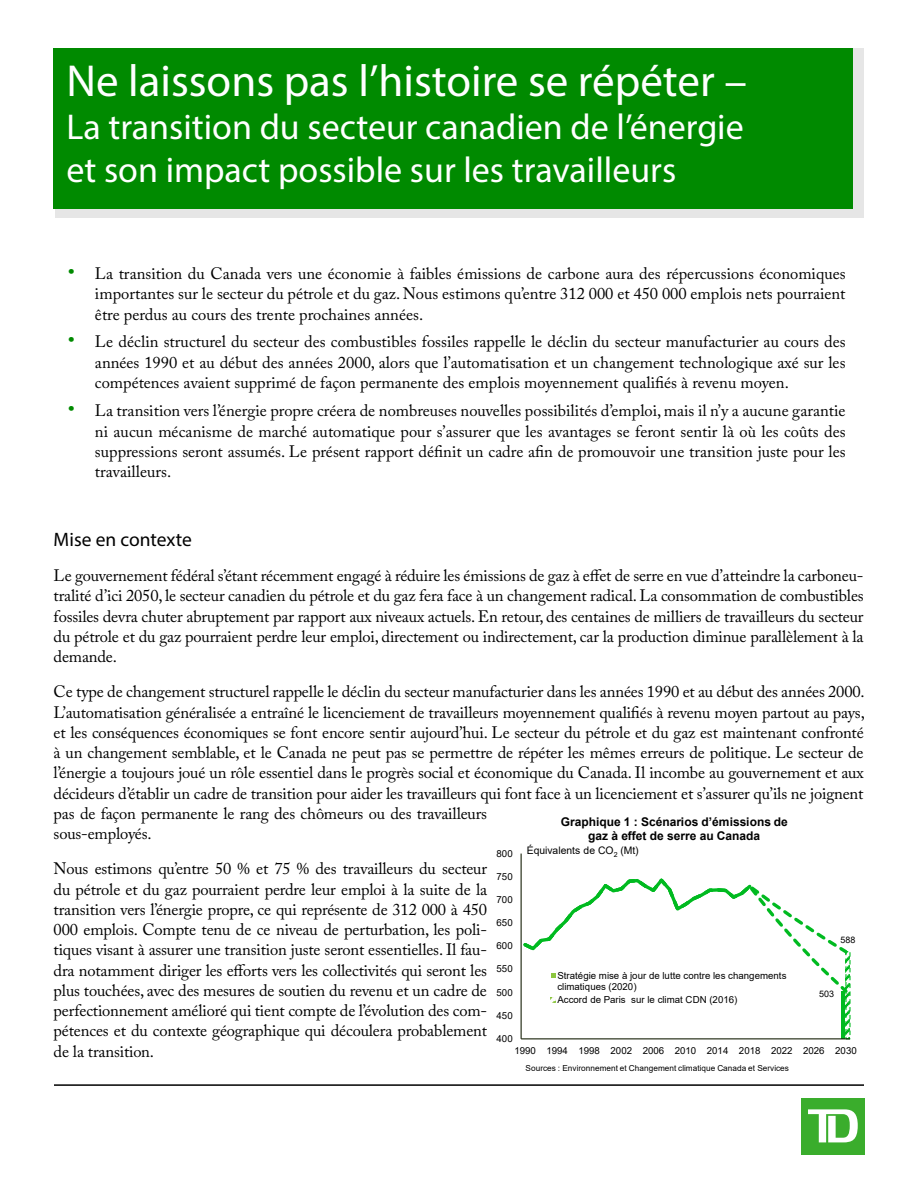
<style>
.page{position:relative;width:918px;height:1188px;background:#fff}
.page>*{position:absolute;margin:0;border:0;box-sizing:border-box;transform-origin:0 0}
.t1{font:45px "Myriad Pro";color:#fff}
.t2{font:36px/43.2px "Myriad Pro";color:#fff}
.Subtitle{font:19.5px "Myriad Pro";color:#000}
.Paragraph{font:16.5px/20.2px "Adobe Caslon Pro";letter-spacing:-.01em;color:#000;text-align:justify}
.t3{font:700 12px/13.6px "Arial";color:#000;text-align:center}
.t4{font:10.35px "Arial";color:#000}
.t5{font:9.6px/11.1px "Arial";color:#000}
.t6{font:9px "Arial";letter-spacing:.005em;color:#000}
.t7{font:8.25px "Arial";letter-spacing:.01em;color:#000}
.s1{font-size:21px;color:#008a00}
</style>
<div class="page">
<hr style="left:54px;top:1084px;width:810px;height:2px;background:#000">
<div style="left:801px;top:1098px;width:64px;height:57px;background:#3aad2c"></div>
<svg style="left:808px;top:1109px;width:50px;height:33px"></svg>
<div style="left:55px;top:48px;width:809px;height:170px;background:#e6e6e6"></div>
<div style="left:54px;top:48px;width:799px;height:161px;background:#008a00"></div>
<hr style="left:842px;top:991px;width:4px;height:48px;background:#00ba20">
<svg style="left:847px;top:1002px;width:2px;height:32px"></svg>
<div style="left:845px;top:951px;width:6px;height:88px;border:1px dashed #00ba20"></div>
<hr style="left:521px;top:854px;width:1px;height:185px;background:#1a230b">
<hr style="left:521px;top:1038px;width:329px;height:1px;background:#1a230b">
<svg style="left:521px;top:875px;width:330px;height:127px"></svg>
<p class="t1" style="left:66px;top:53px;width:682px">Ne laissons pas l’histoire se répéter –</p>
<p class="t2" style="left:66px;top:105px;width:679px">La transition du secteur canadien de l’énergie et son impact possible sur les travailleurs</p>
<p class="Paragraph" style="left:95px;top:263px;width:752px;text-indent:-27px"><span class="s1">•</span> La transition du Canada vers une économie à faibles émissions de carbone aura des répercussions économiques importantes sur le secteur du pétrole et du gaz. Nous estimons qu’entre 312 000 et 450 000 emplois nets pourraient être perdus au cours des trente prochaines années.</p>
<p class="Paragraph" style="left:95px;top:332px;width:752px;text-indent:-27px"><span class="s1">•</span> Le déclin structurel du secteur des combustibles fossiles rappelle le déclin du secteur manufacturier au cours des années 1990 et au début des années 2000, alors que l’automatisation et un changement technologique axé sur les compétences avaient supprimé de façon permanente des emplois moyennement qualifiés à revenu moyen.</p>
<p class="Paragraph" style="left:95px;top:400px;width:752px;text-indent:-27px"><span class="s1">•</span> La transition vers l’énergie propre créera de nombreuses nouvelles possibilités d’emploi, mais il n’y a aucune garantie ni aucun mécanisme de marché automatique pour s’assurer que les avantages se feront sentir là où les coûts des suppressions seront assumés. Le présent rapport définit un cadre afin de promouvoir une transition juste pour les travailleurs.</p>
<p class="Subtitle" style="left:54px;top:527px;width:140px">Mise en contexte</p>
<p class="Paragraph" style="left:54px;top:565px;width:812px">Le gouvernement fédéral s’étant récemment engagé à réduire les émissions de gaz à effet de serre en vue d’atteindre la carboneu&shy;tralité d’ici 2050, le secteur canadien du pétrole et du gaz fera face à un changement radical. La consommation de combustibles fossiles devra chuter abruptement par rapport aux niveaux actuels. En retour, des centaines de milliers de travailleurs du secteur du pétrole et du gaz pourraient perdre leur emploi, directement ou indirectement, car la production diminue parallèlement à la demande.</p>
<p class="Paragraph" style="left:54px;top:682px;width:813px;text-align:left">Ce type de changement structurel rappelle le déclin du secteur manufacturier dans les années 1990 et au début des années 2000.<br>L’automatisation généralisée a entraîné le licenciement de travailleurs moyennement qualifiés à revenu moyen partout au pays, et les conséquences économiques se font encore sentir aujourd’hui. Le secteur du pétrole et du gaz est maintenant confronté à un changement semblable, et le Canada ne peut pas se permettre de répéter les mêmes erreurs de politique. Le secteur de l’énergie a toujours joué un rôle essentiel dans le progrès social et économique du Canada. Il incombe au gouvernement et aux décideurs d’établir un cadre de transition pour aider les travailleurs qui font face à un licenciement et s’assurer qu’ils ne joignent pas de façon permanente le rang des chômeurs ou des travailleurs<br>sous-employés.</p>
<p class="Paragraph" style="left:54px;top:859px;width:435px">Nous estimons qu’entre 50 % et 75 % des travailleurs du secteur du pétrole et du gaz pourraient perdre leur emploi à la suite de la transition vers l’énergie propre, ce qui représente de 312 000 à 450<br>000 emplois. Compte tenu de ce niveau de perturbation, les poli&shy;tiques visant à assurer une transition juste seront essentielles. Il fau&shy;dra notamment diriger les efforts vers les collectivités qui seront les plus touchées, avec des mesures de soutien du revenu et un cadre de perfectionnement amélioré qui tient compte de l’évolution des com&shy;pétences et du contexte géographique qui découlera probablement de la transition.</p>
<p class="t3" style="left:561px;top:815px;width:228px">Graphique 1 : Scénarios d’émissions de gaz à effet de serre au Canada</p>
<p class="t4" style="left:527px;top:844px;width:114px">Équivalents de CO<sub>2</sub> (Mt)</p>
<p class="t5" style="left:497px;top:848px;width:18px">800</p>
<p class="t5" style="left:497px;top:871px;width:18px">750</p>
<p class="t5" style="left:497px;top:894px;width:18px">700</p>
<p class="t5" style="left:497px;top:917px;width:18px">650</p>
<p class="t6" style="left:840px;top:934px;width:17px">588</p>
<p class="t5" style="left:497px;top:940px;width:18px">600</p>
<p class="t5" style="left:497px;top:964px;width:18px">550</p>
<p class="t5" style="left:557px;top:970px;width:231px">Stratégie mise à jour de lutte contre les changements climatiques (2020)</p>
<p class="t5" style="left:557px;top:994px;width:181px">Accord de Paris sur le climat CDN (2016)</p>
<p class="t5" style="left:497px;top:987px;width:18px">500</p>
<p class="t6" style="left:819px;top:987px;width:17px">503</p>
<p class="t5" style="left:497px;top:1010px;width:18px">450</p>
<p class="t5" style="left:497px;top:1033px;width:18px">400</p>
<p class="t5" style="left:514px;top:1045px;width:344px">1990 1994 1998 2002 2006 2010 2014 2018 2022 2026 2030</p>
<p class="t7" style="left:526px;top:1063px;width:265px">Sources : Environnement et Changement climatique Canada et Services</p>
</div>
